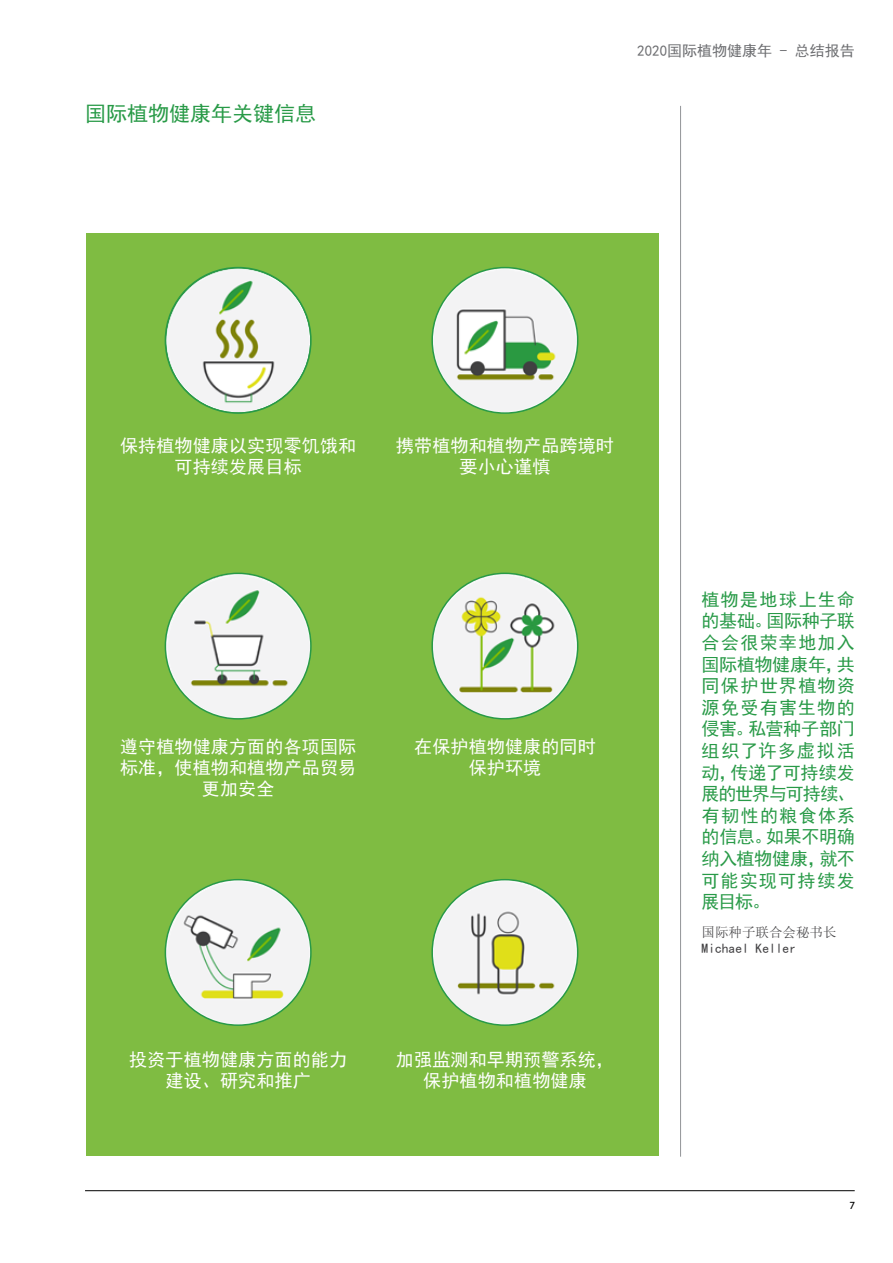
<style>
.page{position:relative;width:893px;height:1263px;background:#fff}
.page>*{position:absolute;margin:0;border:0;box-sizing:border-box;transform-origin:0 0}
.t1{font:21px "Sim Hei";color:#289a47}
.t2{font:18px/21.6px "Sim Hei";letter-spacing:-.015em;color:#289a47;text-align:justify}
.t3{font:18px/21px "Sim Hei";letter-spacing:.01em;color:#fff;text-align:center}
.t4{font:15px "Sim Hei";color:#6d6e71}
.t5{font:13.5px "Sim Hei";color:#414042}
.t6{font:13.5px "Sim Sun";color:#414042}
.t7{font:500 10.5px "Brandon Grotesque";color:#000}
</style>
<div class="page">
<hr style="left:680px;top:106px;width:1px;height:1051px;background:#939598">
<hr style="left:85px;top:1190px;width:770px;height:1px;background:#000">
<div style="left:86px;top:233px;width:572px;height:923px;background:#7fbc42"></div>
<img style="left:166px;top:268px;width:144px;height:144px;border-radius:72px">
<img style="left:166px;top:574px;width:144px;height:144px;border-radius:72px">
<img style="left:166px;top:880px;width:144px;height:144px;border-radius:72px">
<img style="left:433px;top:268px;width:144px;height:144px;border-radius:72px">
<img style="left:433px;top:574px;width:144px;height:144px;border-radius:72px">
<img style="left:433px;top:880px;width:144px;height:144px;border-radius:72px">
<p class="t1" style="left:85px;top:103px;width:232px">国际植物健康年关键信息</p>
<p class="t4" style="left:637px;top:43px;width:219px">2020国际植物健康年 - 总结报告</p>
<p class="t3" style="left:120px;top:435px;width:238px">保持植物健康以实现零饥饿和可持续发展目标</p>
<p class="t3" style="left:396px;top:435px;width:219px">携带植物和植物产品跨境时要小心谨慎</p>
<p class="t3" style="left:120px;top:737px;width:238px">遵守植物健康方面的各项国际标准，使植物和植物产品贸易更加安全</p>
<p class="t3" style="left:414px;top:737px;width:183px">在保护植物健康的同时保护环境</p>
<p class="t3" style="left:129px;top:1049px;width:219px">投资于植物健康方面的能力建设、研究和推广</p>
<p class="t3" style="left:396px;top:1049px;width:219px">加强监测和早期预警系统，保护植物和植物健康</p>
<p class="t2" style="left:702px;top:589px;width:155px">植物是地球上生命的基础。国际种子联合会很荣幸地加入国际植物健康年，共同保护世界植物资源免受有害生物的侵害。私营种子部门组织了许多虚拟活动，传递了可持续发展的世界与可持续、有韧性的粮食体系的信息。如果不明确纳入植物健康，就不可能实现可持续发展目标。</p>
<p class="t6" style="left:702px;top:925px;width:136px">国际种子联合会秘书长</p>
<p class="t5" style="left:702px;top:942px;width:96px">Michael Keller</p>
<p class="t7" style="left:850px;top:1198px;width:7px">7</p>
</div>
